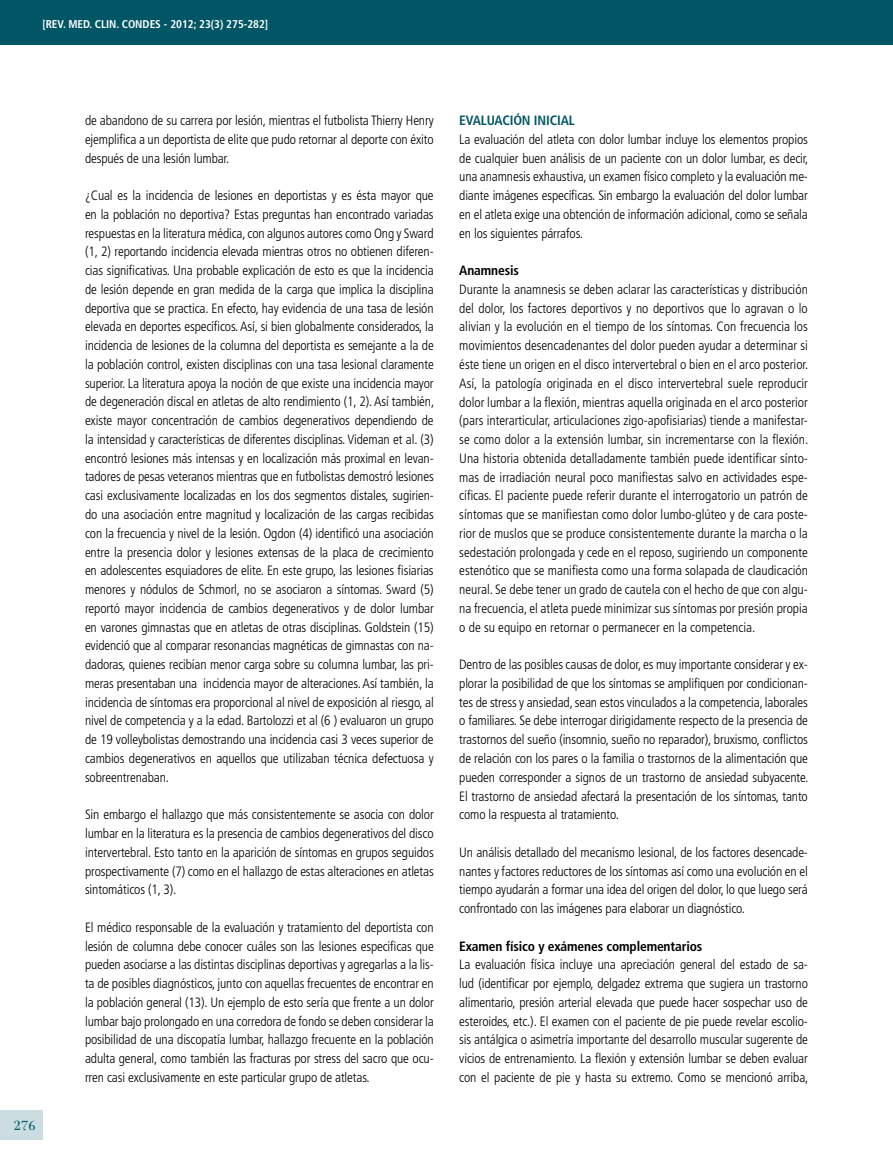
<style>
.page{position:relative;width:893px;height:1170px;background:#fff}
.page>*{position:absolute;margin:0;border:0;box-sizing:border-box;transform-origin:0 0}
.t1{font:19.5px "Filosofia Grand Caps";color:#005664;scale:1.1 1}
.t2{font:300 condensed 13.5px/18.8px "Frutiger";letter-spacing:-.01em;color:#000;text-align:justify}
.t3{font:700 condensed 13.5px "Frutiger";letter-spacing:-.01em;color:#000}
.t4{font:700 condensed 13.5px "Frutiger";letter-spacing:-.01em;color:#005664}
.t5{font:700 condensed 11.25px "Frutiger";color:#fff}
</style>
<div class="page">
<div style="left:0;top:1110px;width:43px;height:30px;background:#cbdde0"></div>
<div style="left:0;top:0;width:893px;height:44px;background:#005664"></div>
<p class="t5" style="left:42px;top:17px;width:227px">[REV. MED. CLIN. CONDES - 2012; 23(3) 275-282]</p>
<h1 class="t1" style="left:14px;top:1113px;width:22px">276</h1>
<p class="t2" style="left:85px;top:111px;width:350px">de abandono de su carrera por lesión, mientras el futbolista Thierry Henry ejemplifica a un deportista de elite que pudo retornar al deporte con éxito después de una lesión lumbar.</p>
<p class="t2" style="left:85px;top:186px;width:351px">¿Cual es la incidencia de lesiones en deportistas y es ésta mayor que en la población no deportiva? Estas preguntas han encontrado variadas respuestas en la literatura médica, con algunos autores como Ong y Sward (1, 2) reportando incidencia elevada mientras otros no obtienen diferen&shy;cias significativas. Una probable explicación de esto es que la incidencia de lesión depende en gran medida de la carga que implica la disciplina deportiva que se practica. En efecto, hay evidencia de una tasa de lesión elevada en deportes específicos. Así, si bien globalmente considerados, la incidencia de lesiones de la columna del deportista es semejante a la de la población control, existen disciplinas con una tasa lesional claramente superior. La literatura apoya la noción de que existe una incidencia mayor de degeneración discal en atletas de alto rendimiento (1, 2). Así también, existe mayor concentración de cambios degenerativos dependiendo de la intensidad y características de diferentes disciplinas. Videman et al. (3) encontró lesiones más intensas y en localización más proximal en levan&shy;tadores de pesas veteranos mientras que en futbolistas demostró lesiones casi exclusivamente localizadas en los dos segmentos distales, sugirien&shy;do una asociación entre magnitud y localización de las cargas recibidas con la frecuencia y nivel de la lesión. Ogdon (4) identificó una asociación entre la presencia dolor y lesiones extensas de la placa de crecimiento en adolescentes esquiadores de elite. En este grupo, las lesiones fisiarias menores y nódulos de Schmorl, no se asociaron a síntomas. Sward (5) reportó mayor incidencia de cambios degenerativos y de dolor lumbar en varones gimnastas que en atletas de otras disciplinas. Goldstein (15) evidenció que al comparar resonancias magnéticas de gimnastas con na&shy;dadoras, quienes recibían menor carga sobre su columna lumbar, las pri&shy;meras presentaban una incidencia mayor de alteraciones. Así también, la incidencia de síntomas era proporcional al nivel de exposición al riesgo, al nivel de competencia y a la edad. Bartolozzi et al (6 ) evaluaron un grupo de 19 volleybolistas demostrando una incidencia casi 3 veces superior de cambios degenerativos en aquellos que utilizaban técnica defectuosa y sobreentrenaban.</p>
<p class="t2" style="left:85px;top:805px;width:350px">Sin embargo el hallazgo que más consistentemente se asocia con dolor lumbar en la literatura es la presencia de cambios degenerativos del disco intervertebral. Esto tanto en la aparición de síntomas en grupos seguidos prospectivamente (7) como en el hallazgo de estas alteraciones en atletas sintomáticos (1, 3).</p>
<p class="t2" style="left:85px;top:917px;width:350px">El médico responsable de la evaluación y tratamiento del deportista con lesión de columna debe conocer cuáles son las lesiones especificas que pueden asociarse a las distintas disciplinas deportivas y agregarlas a la lis&shy;ta de posibles diagnósticos, junto con aquellas frecuentes de encontrar en la población general (13). Un ejemplo de esto sería que frente a un dolor lumbar bajo prolongado en una corredora de fondo se deben considerar la posibilidad de una discopatía lumbar, hallazgo frecuente en la población adulta general, como también las fracturas por stress del sacro que ocu&shy;rren casi exclusivamente en este particular grupo de atletas.</p>
<p class="t4" style="left:459px;top:112px;width:117px">EVALUACIÓN INICIAL</p>
<p class="t2" style="left:459px;top:130px;width:351px">La evaluación del atleta con dolor lumbar incluye los elementos propios de cualquier buen análisis de un paciente con un dolor lumbar, es decir, una anamnesis exhaustiva, un examen físico completo y la evaluación me&shy;diante imágenes específicas. Sin embargo la evaluación del dolor lumbar en el atleta exige una obtención de información adicional, como se señala en los siguientes párrafos.</p>
<p class="t3" style="left:459px;top:262px;width:61px">Anamnesis</p>
<p class="t2" style="left:459px;top:280px;width:351px">Durante la anamnesis se deben aclarar las características y distribución del dolor, los factores deportivos y no deportivos que lo agravan o lo alivian y la evolución en el tiempo de los síntomas. Con frecuencia los movimientos desencadenantes del dolor pueden ayudar a determinar si éste tiene un origen en el disco intervertebral o bien en el arco posterior.<br>Así, la patología originada en el disco intervertebral suele reproducir dolor lumbar a la flexión, mientras aquella originada en el arco posterior (pars interarticular, articulaciones zigo-apofisiarias) tiende a manifestar&shy;se como dolor a la extensión lumbar, sin incrementarse con la flexión.<br>Una historia obtenida detalladamente también puede identificar sínto&shy;mas de irradiación neural poco manifiestas salvo en actividades espe&shy;cíficas. El paciente puede referir durante el interrogatorio un patrón de síntomas que se manifiestan como dolor lumbo-glúteo y de cara poste&shy;rior de muslos que se produce consistentemente durante la marcha o la sedestación prolongada y cede en el reposo, sugiriendo un componente estenótico que se manifiesta como una forma solapada de claudicación neural. Se debe tener un grado de cautela con el hecho de que con algu&shy;na frecuencia, el atleta puede minimizar sus síntomas por presión propia o de su equipo en retornar o permanecer en la competencia.</p>
<p class="t2" style="left:459px;top:655px;width:351px">Dentro de las posibles causas de dolor, es muy importante considerar y ex&shy;plorar la posibilidad de que los síntomas se amplifiquen por condicionan&shy;tes de stress y ansiedad, sean estos vinculados a la competencia, laborales o familiares. Se debe interrogar dirigidamente respecto de la presencia de trastornos del sueño (insomnio, sueño no reparador), bruxismo, conflictos de relación con los pares o la familia o trastornos de la alimentación que pueden corresponder a signos de un trastorno de ansiedad subyacente.<br>El trastorno de ansiedad afectará la presentación de los síntomas, tanto como la respuesta al tratamiento.</p>
<p class="t2" style="left:459px;top:842px;width:350px">Un análisis detallado del mecanismo lesional, de los factores desencade&shy;nantes y factores reductores de los síntomas así como una evolución en el tiempo ayudarán a formar una idea del origen del dolor, lo que luego será confrontado con las imágenes para elaborar un diagnóstico.</p>
<p class="t3" style="left:459px;top:937px;width:245px">Examen físico y exámenes complementarios</p>
<p class="t2" style="left:459px;top:955px;width:351px">La evaluación física incluye una apreciación general del estado de sa&shy;lud (identificar por ejemplo, delgadez extrema que sugiera un trastorno alimentario, presión arterial elevada que puede hacer sospechar uso de esteroides, etc.). El examen con el paciente de pie puede revelar escolio&shy;sis antálgica o asimetría importante del desarrollo muscular sugerente de vicios de entrenamiento. La flexión y extensión lumbar se deben evaluar con el paciente de pie y hasta su extremo. Como se mencionó arriba,</p>
</div>
